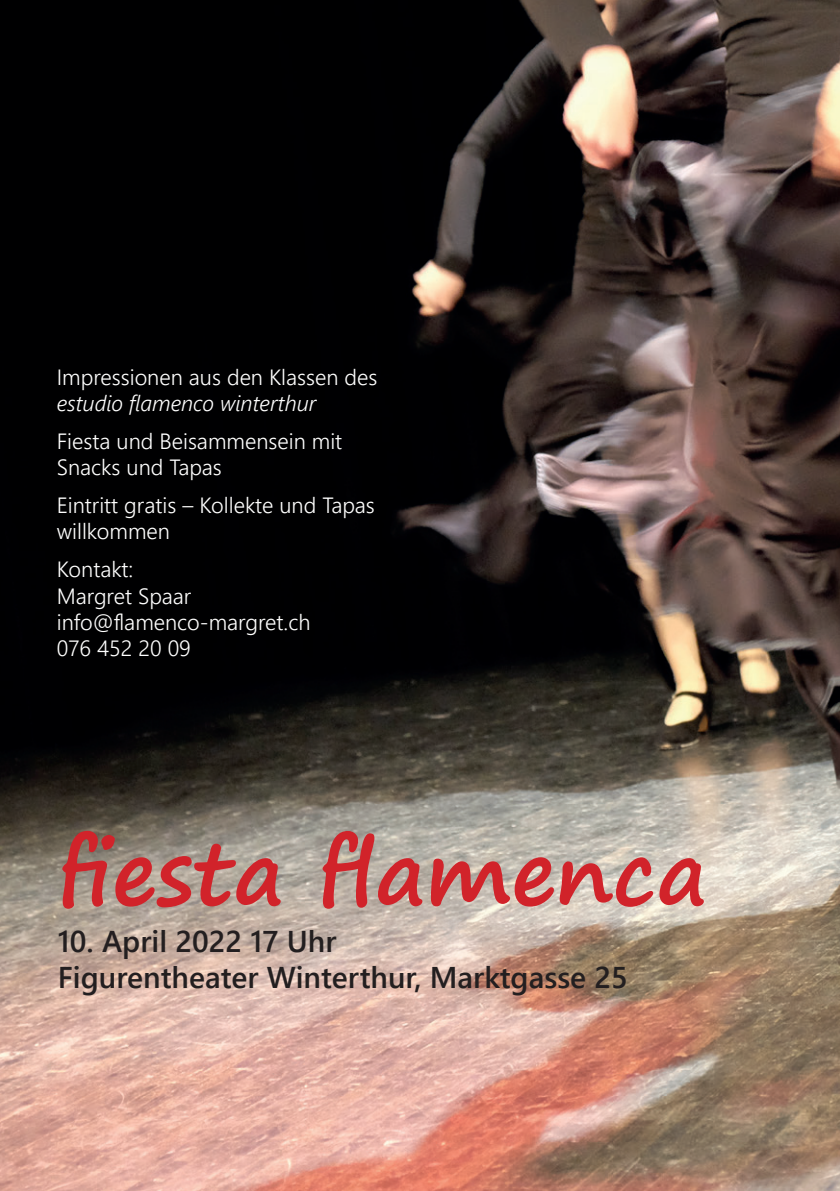
<style>
.page{position:relative;width:840px;height:1191px;background:#fff}
.page>*{position:absolute;margin:0;border:0;box-sizing:border-box;transform-origin:0 0}
.t1{font:700 86px "Segoe Print";color:#d1232a}
.t2{font:600 30px/36px "Segoe UI";color:#231f20}
.t3{font:300 22px/26.4px "Segoe UI";color:#fff}
.t4{font:italic 300 22px "Segoe UI";color:#fff}
</style>
<div class="page">
<img style="left:0;top:0;width:839px;height:1191px">
<p class="t3" style="left:57px;top:361px;width:322px">Impressionen aus den Klassen des</p>
<p class="t4" style="left:57px;top:382px;width:261px">estudio flamenco winterthur</p>
<p class="t3" style="left:57px;top:425px;width:287px">Fiesta und Beisammensein mit<br>Snacks und Tapas</p>
<p class="t3" style="left:57px;top:490px;width:319px">Eintritt gratis – Kollekte und Tapas willkommen</p>
<p class="t3" style="left:57px;top:554px;width:255px">Kontakt:<br>Margret Spaar info@flamenco-margret.ch<br>076 452 20 09</p>
<h1 class="t1" style="left:58px;top:795px;width:650px">fiesta flamenca</h1>
<h2 class="t2" style="left:58px;top:920px;width:571px">10. April 2022 17 Uhr<br>Figurentheater Winterthur, Marktgasse 25</h2>
</div>
